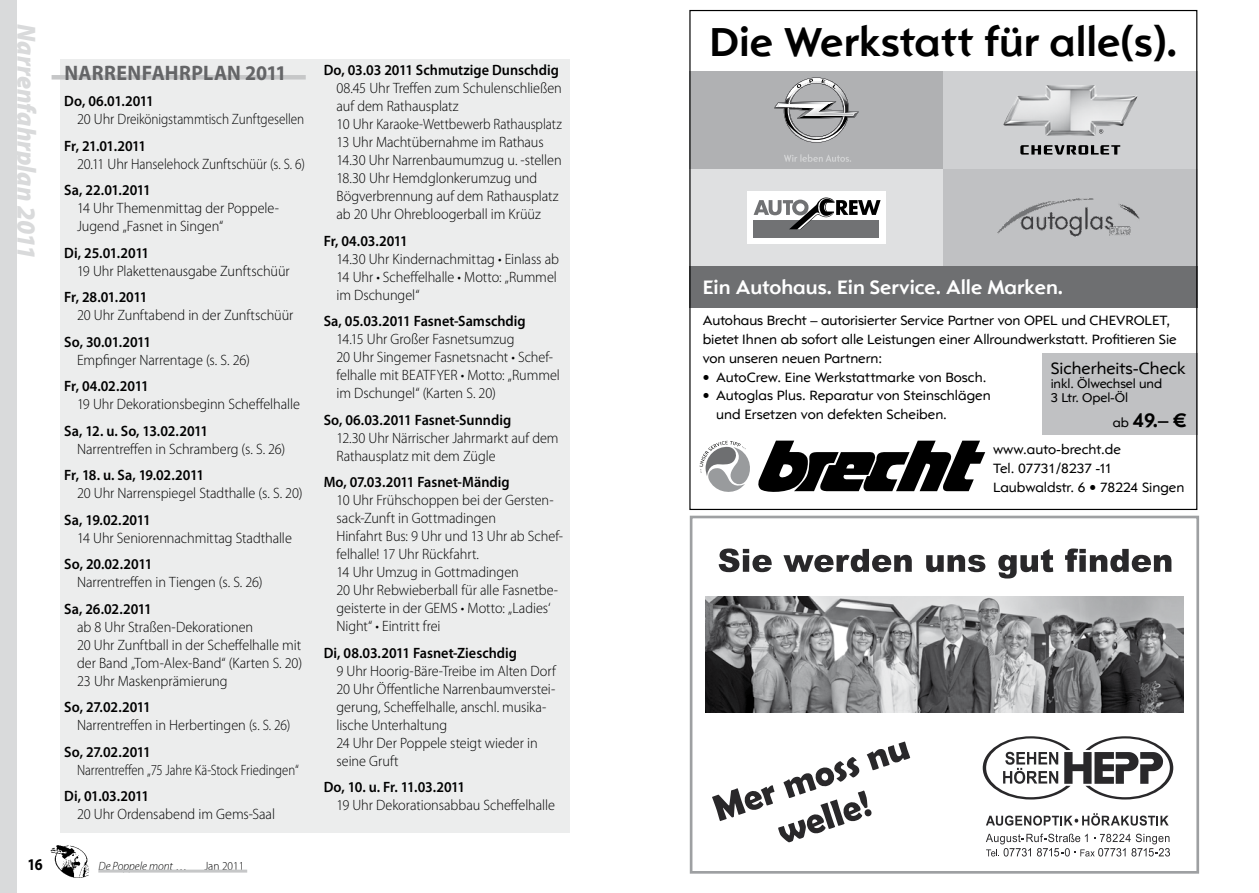
<style>
.page{position:relative;width:1259px;height:893px;background:#fff}
.page>*{position:absolute;margin:0;border:0;box-sizing:border-box;transform-origin:0 0}
.t1{font:700 42.6px "Opel Sans";color:#000}
.t2{font:italic 900 26.4px "Myriad Pro";letter-spacing:.005em;color:#d9dadb;scale:.95 1}
.t3{font:700 21px "Myriad Pro";letter-spacing:.01em;color:#646567;scale:.95 1}
.t4{font:700 20.55px "Opel Sans";color:#fff}
.t5{font:700 20.55px "Opel Sans";color:#000}
.t6{font:17.4px "Opel Sans";color:#000}
.t7{font:700 16.5px "Myriad Pro";color:#000;scale:.86 1}
.t8{font:300 15px/18px "Myriad Pro";letter-spacing:-.005em;color:#000;scale:.95 1}
.t9{font:600 15px "Myriad Pro";letter-spacing:-.005em;color:#000;scale:.95 1}
.t10{font:600 15px "Myriad Pro";letter-spacing:-.03em;color:#000;scale:.95 1}
.t11{font:300 15px "Myriad Pro";letter-spacing:-.005em;color:#000;scale:.85 1}
.t12{font:600 15px "Myriad Pro";letter-spacing:-.035em;color:#000;scale:.95 1}
.t13{font:600 15px "Myriad Pro";letter-spacing:-.025em;color:#000;scale:.95 1}
.t14{font:14.25px/18.9px "Opel Sans";letter-spacing:-.005em;color:#000}
.t15{font:13.35px/14.5px "Opel Sans";letter-spacing:-.01em;color:#000}
.t16{font:italic 300 12px "Myriad Pro";color:#000;scale:.95 1}
.t17{font:300 12px "Myriad Pro";color:#000;scale:.95 1}
.s1{font-weight:400;font-size:13.35px}
.s2{font-style:normal}
</style>
<div class="page">
<img style="left:51px;top:845px;width:38px;height:33px">
<div style="left:0;top:0;width:17px;height:893px;background:#d9dadb"></div>
<hr style="left:98px;top:870px;width:149px;height:3px;background:#c6c7c8">
<div style="left:60px;top:60px;width:509px;height:773px;background:#eceded"></div>
<div style="left:52px;top:75px;width:254px;height:5px;background:#c6c7c8"></div>
<div style="left:689px;top:71px;width:254px;height:98px;background:#b0b1b3"></div>
<div style="left:689px;top:169px;width:254px;height:98px;background:#dfe0e1"></div>
<div style="left:943px;top:71px;width:254px;height:98px;background:#cfd0d2"></div>
<div style="left:943px;top:169px;width:254px;height:98px;background:#c0c1c3"></div>
<svg style="left:774px;top:77px;width:84px;height:66px"></svg>
<svg style="left:784px;top:154px;width:67px;height:8px"></svg>
<div style="left:689px;top:267px;width:508px;height:41px;background:#6e6f71"></div>
<svg style="left:758px;top:441px;width:227px;height:51px"></svg>
<svg style="left:699px;top:441px;width:51px;height:51px"></svg>
<img style="left:997px;top:198px;width:143px;height:39px">
<img style="left:1003px;top:85px;width:134px;height:51px">
<svg style="left:1020px;top:145px;width:100px;height:10px"></svg>
<div style="left:747px;top:191px;width:138px;height:53px;background:#fff"></div>
<div style="left:753px;top:220px;width:126px;height:18px;background:#717274"></div>
<svg style="left:753px;top:198px;width:127px;height:31px"></svg>
<div style="left:1042px;top:354px;width:155px;height:81px;background:#c0c1c3"></div>
<div style="left:690px;top:516px;width:509px;height:358px;border:3px solid #9ea0a2"></div>
<img style="left:705px;top:596px;width:478px;height:116px">
<svg style="left:986px;top:813px;width:182px;height:13px"></svg>
<svg style="left:986px;top:834px;width:184px;height:22px"></svg>
<svg style="left:982px;top:736px;width:191px;height:63px"></svg>
<svg style="left:718px;top:548px;width:453px;height:30px"></svg>
<svg style="left:712px;top:742px;width:198px;height:100px"></svg>
<h2 class="t2" style="left:41px;top:24px;width:249px;rotate:90deg">Narrenfahrplan 2011</h2>
<h1 class="t1" style="left:709px;top:15px;width:469px">Die Werkstatt für alle(s).</h1>
<h3 class="t4" style="left:703px;top:275px;width:362px">Ein Autohaus. Ein Service. Alle Marken.</h3>
<p class="t9" style="left:324px;top:60px;width:249px">Do, 03.03 2011 Schmutzige Dunschdig</p>
<p class="t8" style="left:336px;top:79px;width:239px">08.45 Uhr Treffen zum Schulenschließen auf dem Rathausplatz<br>10 Uhr Karaoke-Wettbewerb Rathausplatz 13 Uhr Machtübernahme im Rathaus 14.30 Uhr Narrenbaumumzug u. -stellen 18.30 Uhr Hemdglonkerumzug und Bögverbrennung auf dem Rathausplatz ab 20 Uhr Ohrebloogerball im Krüüz</p>
<p class="t9" style="left:324px;top:231px;width:90px">Fr, 04.03.2011</p>
<p class="t8" style="left:336px;top:250px;width:236px">14.30 Uhr Kindernachmittag • Einlass ab<br>14 Uhr • Scheffelhalle • Motto: „Rummel im Dschungel“</p>
<p class="t9" style="left:324px;top:311px;width:214px">Sa, 05.03.2011 Fasnet-Samschdig</p>
<p class="t8" style="left:336px;top:330px;width:237px">14.15 Uhr Großer Fasnetsumzug<br>20 Uhr Singemer Fasnetsnacht • Schef&shy;felhalle mit BEATFYER • Motto: „Rummel im Dschungel“ (Karten S. 20)</p>
<p class="t9" style="left:324px;top:410px;width:199px">So, 06.03.2011 Fasnet-Sunndig</p>
<p class="t8" style="left:336px;top:429px;width:235px">12.30 Uhr Närrischer Jahrmarkt auf dem<br>Rathausplatz mit dem Zügle</p>
<p class="t9" style="left:324px;top:472px;width:197px">Mo, 07.03.2011 Fasnet-Mändig</p>
<p class="t8" style="left:336px;top:491px;width:240px">10 Uhr Frühschoppen bei der Gersten&shy;sack-Zunft in Gottmadingen<br>Hinfahrt Bus: 9 Uhr und 13 Uhr ab Schef&shy;felhalle! 17 Uhr Rückfahrt.<br>14 Uhr Umzug in Gottmadingen<br>20 Uhr Rebwieberball für alle Fasnetbe&shy;geisterte in der GEMS • Motto: „Ladies‘<br>Night“ • Eintritt frei</p>
<p class="t9" style="left:324px;top:643px;width:205px">Di, 08.03.2011 Fasnet-Zieschdig</p>
<p class="t8" style="left:336px;top:662px;width:232px">9 Uhr Hoorig-Bäre-Treibe im Alten Dorf<br>20 Uhr Öffentliche Narrenbaumverstei&shy;gerung, Scheffelhalle, anschl. musika&shy;lische Unterhaltung<br>24 Uhr Der Poppele steigt wieder in seine Gruft</p>
<p class="t10" style="left:324px;top:777px;width:150px">Do, 10. u. Fr. 11.03.2011</p>
<p class="t8" style="left:336px;top:796px;width:231px">19 Uhr Dekorationsabbau Scheffelhalle</p>
<h3 class="t3" style="left:65px;top:59px;width:235px">NARRENFAHRPL AN 2011</h3>
<p class="t9" style="left:64px;top:91px;width:96px">Do, 06.01.2011</p>
<p class="t8" style="left:77px;top:110px;width:241px">20 Uhr Dreikönigstammtisch Zunftgesellen</p>
<p class="t12" style="left:64px;top:136px;width:88px">Fr, 21.01.2011</p>
<p class="t8" style="left:77px;top:155px;width:241px">20.11 Uhr Hanselehock Zunftschüür (s. S. 6)</p>
<p class="t9" style="left:64px;top:180px;width:93px">Sa, 22.01.2011</p>
<p class="t8" style="left:77px;top:199px;width:214px">14 Uhr Themenmittag der Poppele-<br>Jugend „Fasnet in Singen“</p>
<p class="t9" style="left:64px;top:243px;width:91px">Di, 25.01.2011</p>
<p class="t8" style="left:77px;top:262px;width:225px">19 Uhr Plakettenausgabe Zunftschüür</p>
<p class="t10" style="left:64px;top:287px;width:89px">Fr, 28.01.2011</p>
<p class="t8" style="left:77px;top:306px;width:229px">20 Uhr Zunftabend in der Zunftschüür</p>
<p class="t9" style="left:64px;top:332px;width:93px">So, 30.01.2011</p>
<p class="t8" style="left:77px;top:351px;width:183px">Empfinger Narrentage (s. S. 26)</p>
<p class="t9" style="left:64px;top:376px;width:90px">Fr, 04.02.2011</p>
<p class="t8" style="left:77px;top:395px;width:236px">19 Uhr Dekorationsbeginn Scheffelhalle</p>
<p class="t10" style="left:64px;top:421px;width:153px">Sa, 12. u. So, 13.02.2011</p>
<p class="t8" style="left:77px;top:440px;width:221px">Narrentreffen in Schramberg (s. S. 26)</p>
<p class="t10" style="left:64px;top:465px;width:148px">Fr, 18. u. Sa, 19.02.2011</p>
<p class="t8" style="left:77px;top:484px;width:239px">20 Uhr Narrenspiegel Stadthalle (s. S. 20)</p>
<p class="t10" style="left:64px;top:510px;width:92px">Sa, 19.02.2011</p>
<p class="t8" style="left:77px;top:529px;width:228px">14 Uhr Seniorennachmittag Stadthalle</p>
<p class="t9" style="left:64px;top:555px;width:94px">So, 20.02.2011</p>
<p class="t8" style="left:77px;top:573px;width:197px">Narrentreffen in Tiengen (s. S. 26)</p>
<p class="t9" style="left:64px;top:599px;width:94px">Sa, 26.02.2011</p>
<p class="t8" style="left:77px;top:618px;width:238px">ab 8 Uhr Straßen-Dekorationen<br>20 Uhr Zunftball in der Scheffelhalle mit der Band „Tom-Alex-Band“ (Karten S. 20)<br>23 Uhr Maskenprämierung</p>
<p class="t9" style="left:64px;top:698px;width:92px">So, 27.02.2011</p>
<p class="t8" style="left:77px;top:716px;width:226px">Narrentreffen in Herbertingen (s. S. 26)</p>
<p class="t9" style="left:64px;top:742px;width:92px">So, 27.02.2011</p>
<p class="t11" style="left:77px;top:761px;width:262px">Narrentreffen „75 Jahre Kä-Stock Friedingen“</p>
<p class="t13" style="left:64px;top:786px;width:91px">Di, 01.03.2011</p>
<p class="t8" style="left:77px;top:805px;width:210px">20 Uhr Ordensabend im Gems-Saal</p>
<p class="t14" style="left:703px;top:310px;width:475px">Autohaus Brecht – autorisierter Service Partner von OPEL und CHEVROLET, bietet Ihnen ab sofort alle Leistungen einer Allroundwerkstatt. Profitieren Sie von unseren neuen Partnern:</p>
<p class="t14" style="left:703px;top:367px;width:285px">• AutoCrew. Eine Werkstattmarke von Bosch.</p>
<p class="t14" style="left:716px;top:386px;width:276px;text-indent:-13px">• Autoglas Plus. Reparatur von Steinschlägen und Ersetzen von defekten Scheiben.</p>
<p class="t6" style="left:1050px;top:357px;width:137px">Sicherheits-Check</p>
<p class="t15" style="left:1050px;top:376px;width:113px">inkl. Ölwechsel und<br>3 Ltr. Opel-Öl</p>
<h3 class="t5" style="left:1113px;top:407px;width:75px"><span class="s1">ab</span> 49.– €</h3>
<p class="t14" style="left:993px;top:440px;width:193px">www.auto-brecht.de<br>Tel. 07731 / 8237 -11<br>Laubwaldstr. 6 • 78224 Singen</p>
<p class="t7" style="left:28px;top:854px;width:19px">16</p>
<p class="t16" style="left:98px;top:859px;width:95px">De Poppele mont <span class="s2">…</span></p>
<p class="t17" style="left:204px;top:859px;width:44px">Jan 2011</p>
</div>
